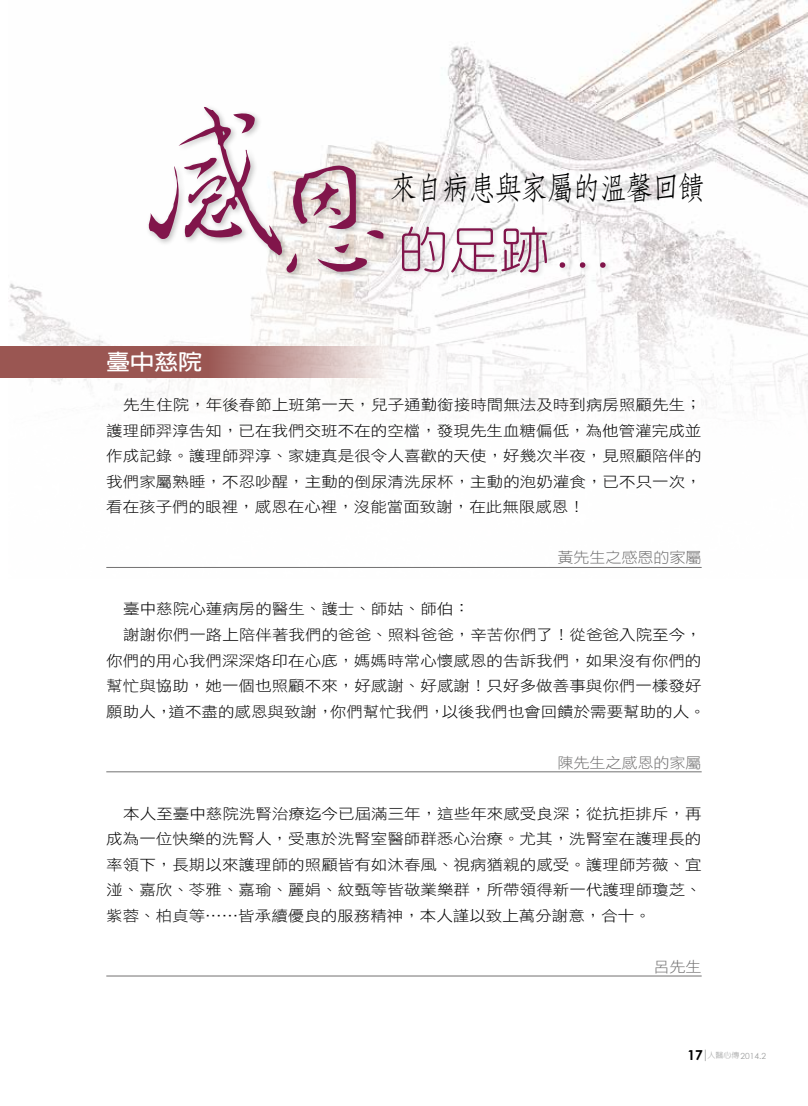
<style>
.page{position:relative;width:808px;height:1106px;background:#fff}
.page>*{position:absolute;margin:0;border:0;box-sizing:border-box;transform-origin:0 0}
.t1{font:300 50.55px "Yen Round";color:#81154b}
.t2{font:500 32.4px "Nan Sung";letter-spacing:-.1em;color:#000;scale:.9 1}
.t3{font:700 21.6px "Lin Gothic";color:#fff;scale:1.11 1}
.t4{font:14.85px/25.5px "DF Hei Std W3";color:#000;text-align:justify;scale:1.11 1}
.t5{font:14.85px "DF Hei Std W3";letter-spacing:-.01em;color:#727171;scale:1.09 1}
.t6{font:300 14.85px "Lin Gothic";letter-spacing:-.01em;color:#727171;scale:1.09 1}
.t7{font:8.4px "Century Gothic";color:#9fa0a0}
.s1{font-weight:700;font-size:13.65px;color:#000}
.s2{font-family:"Lin Gothic";font-weight:300;font-size:7.65px}
</style>
<div class="page">
<svg style="left:705px;top:1049px;width:1px;height:12px"></svg>
<img style="left:9px;top:0;width:799px;height:410px">
<div style="left:400px;top:224px;width:212px;height:55px;background:#000;opacity:.15"></div>
<div style="left:283px;top:162px;width:108px;height:118px;background:#000;opacity:.25"></div>
<svg style="left:146px;top:106px;width:237px;height:168px"></svg>
<svg style="left:0;top:347px;width:441px;height:31px"></svg>
<hr style="left:106px;top:567px;width:596px;height:1px;background:#727171">
<hr style="left:106px;top:771px;width:596px;height:1px;background:#727171">
<hr style="left:106px;top:975px;width:596px;height:1px;background:#727171">
<h2 class="t2" style="left:389px;top:172px;width:354px">來自病患與家屬的溫馨回饋</h2>
<h1 class="t1" style="left:398px;top:224px;width:219px">的足跡...</h1>
<h3 class="t3" style="left:106px;top:351px;width:88px">臺中慈院</h3>
<p class="t4" style="left:106px;top:392px;width:538px;text-indent:17px">先生住院，年後春節上班第一天，兒子通勤銜接時間無法及時到病房照顧先生；護理師羿淳告知，已在我們交班不在的空檔，發現先生血糖偏低，為他管灌完成並作成記錄。護理師羿淳、家婕真是很令人喜歡的天使，好幾次半夜，見照顧陪伴的我們家屬熟睡，不忍吵醒，主動的倒尿清洗尿杯，主動的泡奶灌食，已不只一次，看在孩子們的眼裡，感恩在心裡，沒能當面致謝，在此無限感恩！</p>
<p class="t6" style="left:557px;top:550px;width:134px">黃先生之感恩的家屬</p>
<p class="t4" style="left:123px;top:596px;width:314px">臺中慈院心蓮病房的醫生、護士、師姑、師伯：</p>
<p class="t4" style="left:123px;top:621px;width:523px">謝謝你們一路上陪伴著我們的爸爸、照料爸爸，辛苦你們了！從爸爸入院至今，</p>
<p class="t4" style="left:106px;top:647px;width:538px">你們的用心我們深深烙印在心底，媽媽時常心懷感恩的告訴我們，如果沒有你們的</p>
<p class="t4" style="left:106px;top:672px;width:538px">幫忙與協助，她一個也照顧不來，好感謝、好感謝！只好多做善事與你們一樣發好</p>
<p class="t4" style="left:106px;top:698px;width:542px">願助人，道不盡的感恩與致謝，你們幫忙我們，以後我們也會回饋於需要幫助的人。</p>
<p class="t5" style="left:557px;top:754px;width:134px">陳先生之感恩的家屬</p>
<p class="t4" style="left:106px;top:800px;width:538px;text-indent:17px">本人至臺中慈院洗腎治療迄今已屆滿三年，這些年來感受良深；從抗拒排斥，再成為一位快樂的洗腎人，受惠於洗腎室醫師群悉心治療。尤其，洗腎室在護理長的率領下，長期以來護理師的照顧皆有如沐春風、視病猶親的感受。護理師芳薇、宜湴、嘉欣、苓雅、嘉瑜、麗娟、紋甄等皆敬業樂群，所帶領得新一代護理師瓊芝、紫蓉、柏貞等……皆承續優良的服務精神，本人謹以致上萬分謝意，合十。</p>
<p class="t5" style="left:653px;top:958px;width:46px">呂先生</p>
<p class="t7" style="left:688px;top:1050px;width:80px"><span class="s1">17</span> <span class="s2">人醫心傳</span>2014.2</p>
</div>
